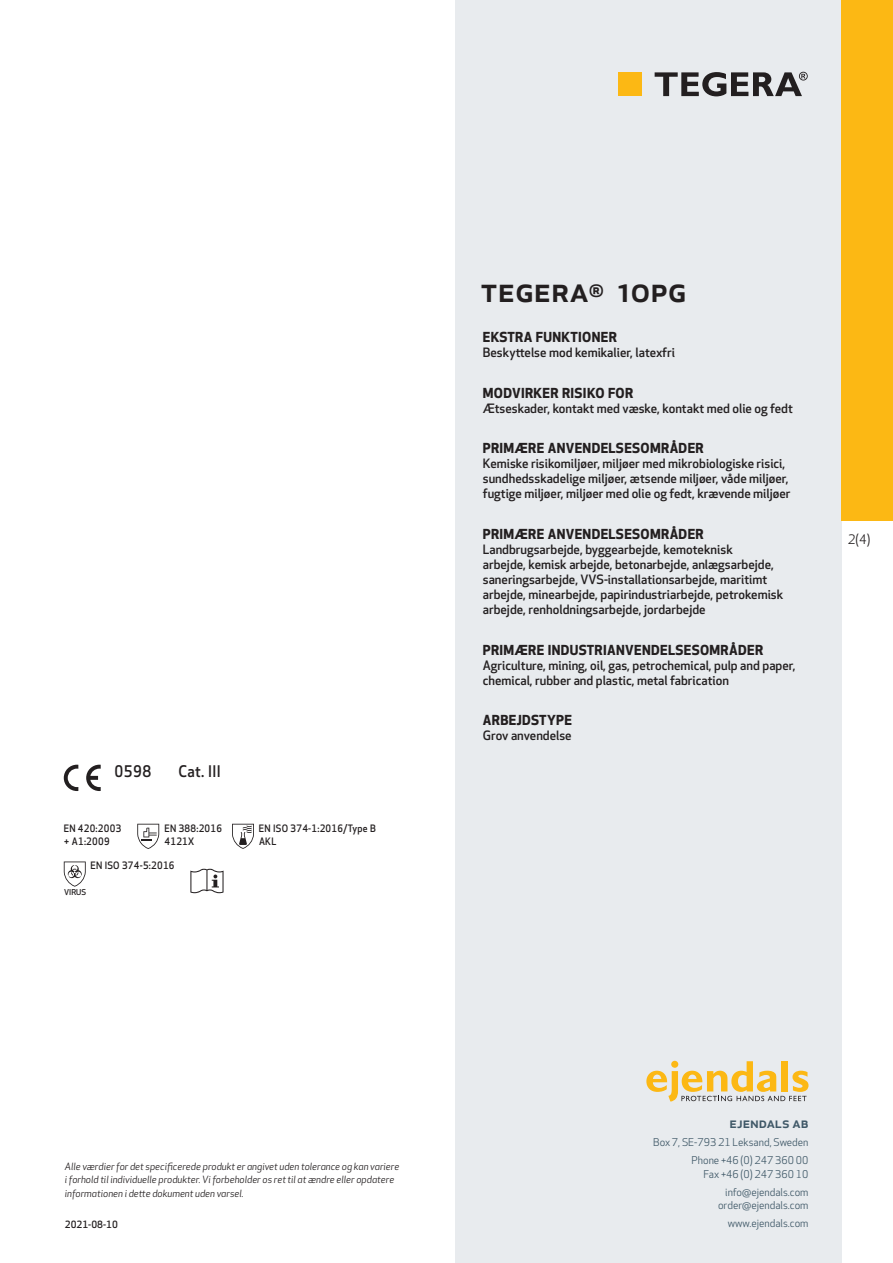
<style>
.page{position:relative;width:893px;height:1263px;background:#fff}
.page>*{position:absolute;margin:0;border:0;box-sizing:border-box;transform-origin:0 0}
.prodname{font:500 34.5px "Apex New";color:#231f20}
.t1{font:500 15.6px "Apex New";letter-spacing:.025em;color:#231f20;scale:.95 1}
.t2{font:500 15px "Apex New";color:#405968}
.Funktion_body{font:700 13.5px "Apex New";letter-spacing:.025em;color:#231f20}
.t3{font:12.75px "Apex New";color:#231f20}
.Funktion_body-2{font:500 12.6px/15px "Apex New";color:#231f20}
.t4{font:10.5px/18px "Apex New";color:#405968;text-align:right}
.PictogramText{font:500 10.05px/13.5px "Apex New";letter-spacing:.025em;color:#231f20;scale:.95 1}
.t5{font:italic 9.75px/13.5px "Apex New";color:#231f20}
.t6{font:500 9.75px "Apex New";color:#231f20}
.beskrivning__fr{font:500 7.95px "Apex New";color:#231f20}
</style>
<div class="page">
<div style="left:455px;top:0;width:387px;height:1263px;background:#e8ebee"></div>
<svg style="left:646px;top:1061px;width:162px;height:40px"></svg>
<div style="left:842px;top:0;width:51px;height:520px;background:#fcb814"></div>
<div style="left:618px;top:72px;width:24px;height:24px;background:#fcb814"></div>
<svg style="left:655px;top:72px;width:153px;height:24px"></svg>
<svg style="left:86px;top:765px;width:15px;height:26px"></svg>
<svg style="left:64px;top:765px;width:14px;height:26px"></svg>
<svg style="left:137px;top:824px;width:22px;height:25px"></svg>
<svg style="left:232px;top:824px;width:22px;height:25px"></svg>
<svg style="left:64px;top:861px;width:22px;height:26px"></svg>
<svg style="left:190px;top:869px;width:34px;height:24px"></svg>
<p class="t1" style="left:115px;top:761px;width:40px">0598</p>
<p class="t1" style="left:178px;top:761px;width:46px">Cat. III</p>
<p class="PictogramText" style="left:64px;top:821px;width:62px">EN 420:2003 + A1:2009</p>
<p class="PictogramText" style="left:165px;top:821px;width:62px">EN 388:2016</p>
<p class="PictogramText" style="left:165px;top:834px;width:33px">4121X</p>
<p class="PictogramText" style="left:91px;top:859px;width:90px">EN ISO 374-5:2016</p>
<p class="beskrivning__fr" style="left:64px;top:886px;width:24px">VIRUS</p>
<p class="PictogramText" style="left:259px;top:821px;width:125px">EN ISO 374-1:2016/Type B</p>
<p class="PictogramText" style="left:259px;top:834px;width:20px">AKL</p>
<p class="prodname" style="left:480px;top:266px;width:208px">TEGERA<sup>®</sup> 10PG</p>
<p class="Funktion_body" style="left:483px;top:327px;width:136px">EKSTRA FUNKTIONER</p>
<p class="Funktion_body-2" style="left:483px;top:345px;width:194px">Beskyttelse mod kemikalier, latexfri</p>
<p class="Funktion_body" style="left:483px;top:383px;width:152px">MODVIRKER RISIKO FOR</p>
<p class="Funktion_body-2" style="left:483px;top:400px;width:312px">Ætseskader, kontakt med væske, kontakt med olie og fedt</p>
<p class="Funktion_body" style="left:483px;top:438px;width:222px">PRIMÆRE ANVENDELSESOMRÅDER</p>
<p class="Funktion_body-2" style="left:483px;top:456px;width:309px">Kemiske risikomiljøer, miljøer med mikrobiologiske risici, sundhedsskadelige miljøer, ætsende miljøer, våde miljøer, fugtige miljøer, miljøer med olie og fedt, krævende miljøer</p>
<p class="Funktion_body" style="left:483px;top:524px;width:222px">PRIMÆRE ANVENDELSESOMRÅDER</p>
<p class="Funktion_body-2" style="left:483px;top:541px;width:302px">Landbrugsarbejde, byggearbejde, kemoteknisk<br>arbejde, kemisk arbejde, betonarbejde, anlægsarbejde, saneringsarbejde, VVS-installationsarbejde, maritimt arbejde, minearbejde, papirindustriarbejde, petrokemisk arbejde, renholdningsarbejde, jordarbejde</p>
<p class="Funktion_body" style="left:483px;top:640px;width:282px">PRIMÆRE INDUSTRIANVENDELSESOMRÅDER</p>
<p class="Funktion_body-2" style="left:483px;top:657px;width:314px">Agriculture, mining, oil, gas, petrochemical, pulp and paper, chemical, rubber and plastic, metal fabrication</p>
<p class="Funktion_body" style="left:483px;top:710px;width:91px">ARBEJDSTYPE</p>
<p class="Funktion_body-2" style="left:483px;top:728px;width:90px">Grov anvendelse</p>
<p class="t3" style="left:848px;top:531px;width:24px">2(4)</p>
<p class="t5" style="left:65px;top:1159px;width:336px">Alle værdier for det specificerede produkt er angivet uden tolerance og kan variere i forhold til individuelle produkter. Vi forbeholder os ret til at ændre eller opdatere informationen i dette dokument uden varsel.</p>
<p class="t6" style="left:65px;top:1218px;width:54px">2021-08-10</p>
<p class="t2" style="left:729px;top:1113px;width:80px">ejendals ab</p>
<p class="t4" style="left:653px;top:1133px;width:157px">Box 7, SE-793 21 Leksand, Sweden<br>Phone +46 (0) 247 360 00</p>
<p class="t4" style="left:703px;top:1165px;width:107px">Fax +46 (0) 247 360 10 info@ejendals.com</p>
<p class="t4" style="left:718px;top:1196px;width:92px">order@ejendals.com</p>
<p class="t4" style="left:728px;top:1215px;width:82px">www.ejendals.com</p>
</div>
